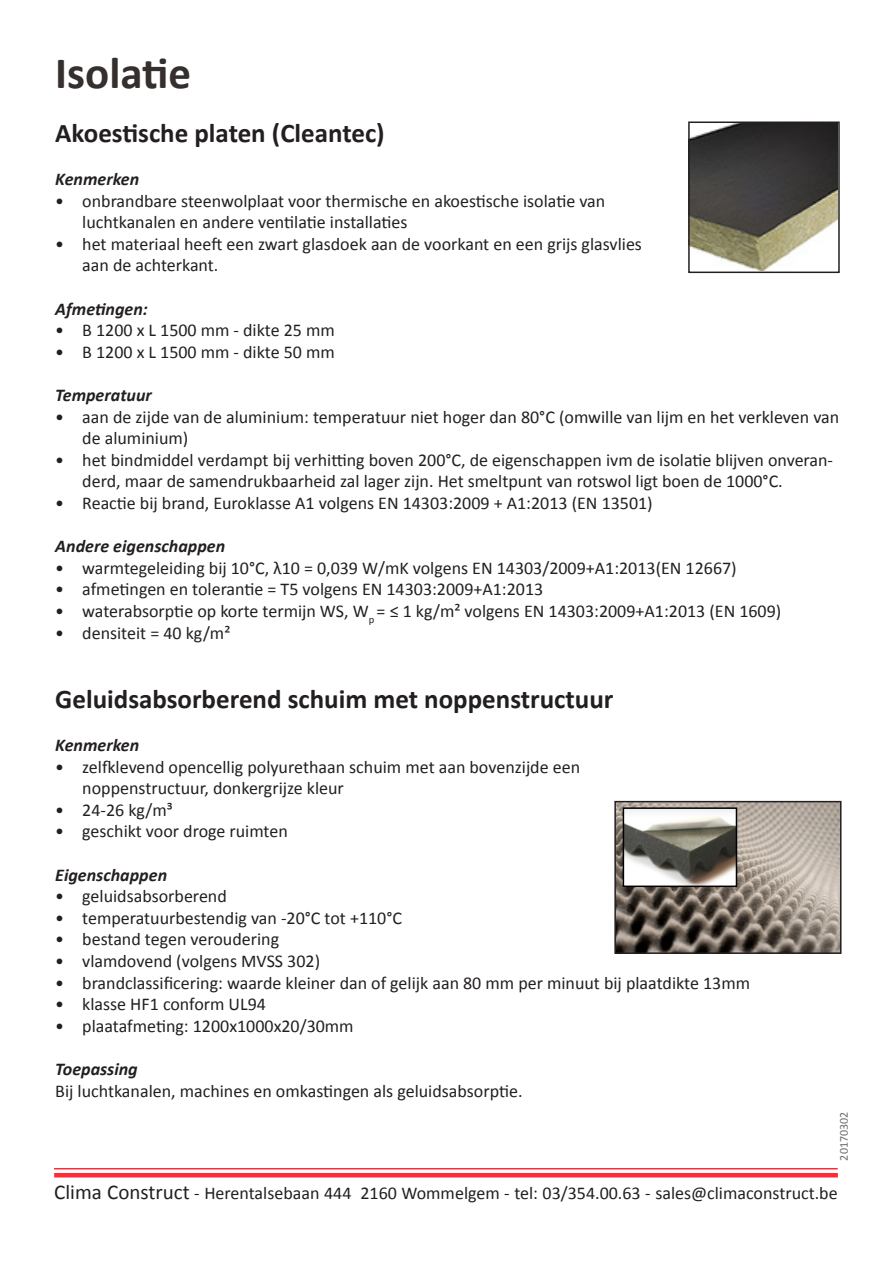
<style>
.page{position:relative;width:893px;height:1263px;background:#fff}
.page>*{position:absolute;margin:0;border:0;box-sizing:border-box;transform-origin:0 0}
.t1{font:700 45px "Calibri";color:#352f2d}
.t2{font:700 27px "Calibri";color:#231f20}
.t3{font:18px/21.6px "Calibri";color:#231f20}
.t4{font:italic 700 18px "Calibri";color:#231f20}
.t5{font:12px "Calibri";color:#6c6d70}
.s1{font-size:21px}
</style>
<div class="page">
<hr style="left:54px;top:1168px;width:784px;height:1px;background:#ff2a36">
<hr style="left:54px;top:1173px;width:784px;height:4px;background:#ff2a36">
<img style="left:617px;top:804px;width:221px;height:147px">
<div style="left:614px;top:801px;width:227px;height:153px;border:2px solid #231f20"></div>
<img style="left:691px;top:124px;width:146px;height:146px">
<div style="left:688px;top:121px;width:152px;height:152px;border:2px solid #231f20"></div>
<img style="left:626px;top:810px;width:108px;height:74px">
<div style="left:623px;top:807px;width:114px;height:80px;border:2px solid #000"></div>
<p class="t1" style="left:55px;top:41px;width:137px">Isolatie</p>
<p class="t2" style="left:55px;top:114px;width:331px">Akoestische platen (Cleantec)</p>
<p class="t4" style="left:55px;top:166px;width:85px">Kenmerken</p>
<p class="t3" style="left:82px;top:189px;width:525px;text-indent:-27px">• onbrandbare steenwolplaat voor thermische en akoestische isolatie van luchtkanalen en andere ventilatie installaties</p>
<p class="t3" style="left:82px;top:233px;width:561px;text-indent:-27px">• het materiaal heeft een zwart glasdoek aan de voorkant en een grijs glasvlies aan de achterkant.</p>
<p class="t4" style="left:55px;top:296px;width:94px">Afmetingen:</p>
<p class="t3" style="left:55px;top:319px;width:281px">• B 1200 x L 1500 mm - dikte 25 mm</p>
<p class="t3" style="left:55px;top:341px;width:281px">• B 1200 x L 1500 mm - dikte 50 mm</p>
<p class="t4" style="left:55px;top:382px;width:98px">Temperatuur</p>
<p class="t3" style="left:82px;top:405px;width:758px;text-indent:-27px">• aan de zijde van de aluminium: temperatuur niet hoger dan 80°C (omwille van lijm en het verkleven van de aluminium)</p>
<p class="t3" style="left:82px;top:449px;width:752px;text-indent:-27px">• het bindmiddel verdampt bij verhitting boven 200°C, de eigenschappen ivm de isolatie blijven onveran&shy;derd, maar de samendrukbaarheid zal lager zijn. Het smeltpunt van rotswol ligt boen de 1000°C.</p>
<p class="t3" style="left:55px;top:492px;width:599px">• Reactie bij brand, Euroklasse A1 volgens EN 14303:2009 + A1:2013 (EN 13501)</p>
<p class="t4" style="left:55px;top:533px;width:171px">Andere eigenschappen</p>
<p class="t3" style="left:55px;top:557px;width:683px">• warmtegeleiding bij 10°C, λ10 = 0,039 W/mK volgens EN 14303/2009+A1:2013(EN 12667)</p>
<p class="t3" style="left:55px;top:578px;width:489px">• afmetingen en tolerantie = T5 volgens EN 14303:2009+A1:2013</p>
<p class="t3" style="left:55px;top:600px;width:727px">• waterabsorptie op korte termijn WS, W<sub>p</sub> = ≤ 1 kg/m² volgens EN 14303:2009+A1:2013 (EN 1609)</p>
<p class="t3" style="left:55px;top:621px;width:177px">• densiteit = 40 kg/m²</p>
<p class="t2" style="left:55px;top:680px;width:560px">Geluidsabsorberend schuim met noppenstructuur</p>
<p class="t4" style="left:55px;top:732px;width:85px">Kenmerken</p>
<p class="t3" style="left:82px;top:755px;width:499px;text-indent:-27px">• zelfklevend opencellig polyurethaan schuim met aan bovenzijde een noppenstructuur, donkergrijze kleur</p>
<p class="t3" style="left:55px;top:798px;width:119px">• 24-26 kg/m³</p>
<p class="t3" style="left:55px;top:820px;width:234px">• geschikt voor droge ruimten</p>
<p class="t4" style="left:55px;top:862px;width:113px">Eigenschappen</p>
<p class="t3" style="left:55px;top:885px;width:173px">• geluidsabsorberend</p>
<p class="t3" style="left:55px;top:906px;width:348px">• temperatuurbestendig van -20°C tot +110°C</p>
<p class="t3" style="left:55px;top:928px;width:225px">• bestand tegen veroudering</p>
<p class="t3" style="left:55px;top:950px;width:266px">• vlamdovend (volgens MVSS 302)</p>
<p class="t3" style="left:55px;top:971px;width:696px">• brandclassificering: waarde kleiner dan of gelijk aan 80 mm per minuut bij plaatdikte 13mm</p>
<p class="t3" style="left:55px;top:993px;width:212px">• klasse HF1 conform UL94</p>
<p class="t3" style="left:55px;top:1014px;width:300px">• plaatafmeting: 1200x1000x20/30mm</p>
<p class="t4" style="left:55px;top:1056px;width:84px">Toepassing</p>
<p class="t3" style="left:55px;top:1079px;width:469px">Bij luchtkanalen, machines en omkastingen als geluidsabsorptie.</p>
<p class="t5" style="left:836px;top:1160px;width:50px;rotate:-90deg">20170302</p>
<p class="t3" style="left:54px;top:1181px;width:785px"><span class="s1">Clima Construct</span> - Herentalsebaan 444 2160 Wommelgem - tel: 03/354.00.63 - sales@climaconstruct.be</p>
</div>
